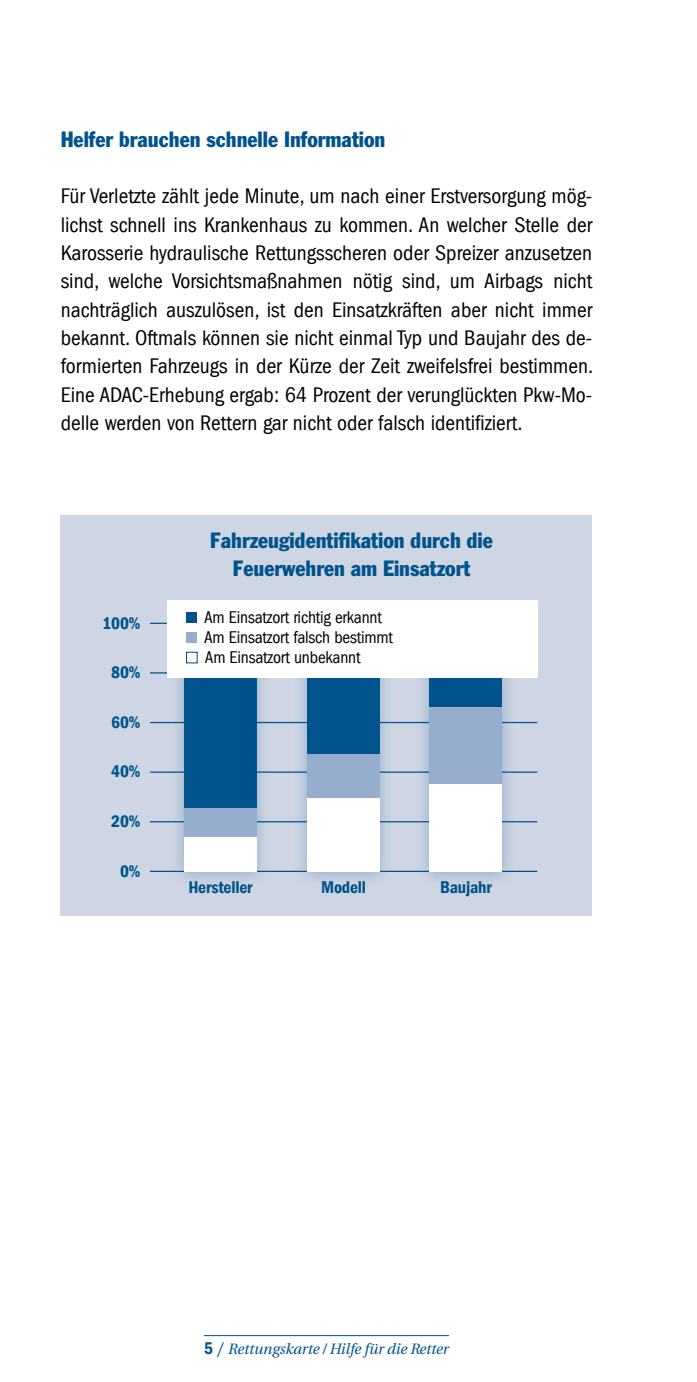
<style>
.page{position:relative;width:697px;height:1382px;background:#fff}
.page>*{position:absolute;margin:0;border:0;box-sizing:border-box;transform-origin:0 0}
.t1{font:condensed 21.75px/28.2px "Franklin Gothic LT Com";color:#000;text-align:justify}
.t2{font:condensed 21.75px/27.5px "Franklin Gothic";color:#00538d;text-align:center}
.t3{font:condensed 17.5px/20px "Franklin Gothic LT Com";letter-spacing:-.01em;color:#000}
.t4{font:17.5px "Franklin Gothic LT Com Dm Cn";letter-spacing:-.01em;color:#00538d}
.t5{font:italic 15px "Utopia";letter-spacing:-.01em;color:#00538d}
.s1{font-family:"Franklin Gothic LT Com Dm Cn";font-style:normal;font-size:17.5px}
.s2{font-family:"Franklin Gothic LT Com";font-style:normal;font-stretch:condensed;font-size:17.5px}
</style>
<div class="page">
<hr style="left:204px;top:1335px;width:245px;height:1px;background:#00538d">
<div style="left:61px;top:515px;width:531px;height:401px;background:#cfd6e3"></div>
<hr style="left:150px;top:623px;width:387px;height:1px;background:#00538d">
<hr style="left:150px;top:672px;width:387px;height:1px;background:#00538d">
<hr style="left:150px;top:722px;width:387px;height:1px;background:#00538d">
<hr style="left:150px;top:771px;width:387px;height:2px;background:#00538d">
<hr style="left:150px;top:821px;width:387px;height:1px;background:#00538d">
<hr style="left:150px;top:871px;width:387px;height:1px;background:#00538d">
<div style="left:168px;top:610px;width:103px;height:279px;background:#00538d;opacity:.3"></div>
<div style="left:184px;top:623px;width:73px;height:186px;background:#00538d"></div>
<div style="left:184px;top:832px;width:73px;height:40px;background:#fff"></div>
<div style="left:184px;top:808px;width:73px;height:29px;background:#96adcd"></div>
<div style="left:291px;top:610px;width:103px;height:279px;background:#00538d;opacity:.3"></div>
<div style="left:307px;top:623px;width:73px;height:132px;background:#00538d"></div>
<div style="left:307px;top:796px;width:73px;height:76px;background:#fff"></div>
<div style="left:307px;top:754px;width:73px;height:43px;background:#96adcd"></div>
<div style="left:413px;top:610px;width:103px;height:279px;background:#00538d;opacity:.3"></div>
<div style="left:429px;top:623px;width:73px;height:87px;background:#00538d"></div>
<div style="left:429px;top:782px;width:73px;height:90px;background:#fff"></div>
<div style="left:429px;top:708px;width:73px;height:76px;background:#96adcd"></div>
<div style="left:167px;top:601px;width:371px;height:77px;background:#fff"></div>
<div style="left:186px;top:613px;width:11px;height:10px;background:#00538d"></div>
<div style="left:186px;top:633px;width:11px;height:10px;background:#96adcd"></div>
<div style="left:186px;top:652px;width:12px;height:11px;background:#fff;border:1px solid #004481"></div>
<p class="t2" style="left:61px;top:125px;width:326px">Helfer brauchen schnelle Information</p>
<p class="t1" style="left:61px;top:182px;width:534px">Für Verletzte zählt jede Minute, um nach einer Erstversorgung mög&shy;lichst schnell ins Krankenhaus zu kommen. An welcher Stelle der Karosserie hydraulische Rettungsscheren oder Spreizer anzusetzen sind, welche Vorsichtsmaßnahmen nötig sind, um Airbags nicht nachträglich auszulösen, ist den Einsatzkräften aber nicht immer bekannt. Oftmals können sie nicht einmal Typ und Baujahr des de&shy;formierten Fahrzeugs in der Kürze der Zeit zweifelsfrei bestimmen.<br>Eine ADAC-Erhebung ergab: 64 Prozent der verunglückten Pkw-Mo&shy;delle werden von Rettern gar nicht oder falsch identifiziert.</p>
<p class="t4" style="left:103px;top:613px;width:39px">100%</p>
<p class="t4" style="left:111px;top:662px;width:31px">80%</p>
<p class="t4" style="left:111px;top:712px;width:31px">60%</p>
<p class="t4" style="left:111px;top:762px;width:31px">40%</p>
<p class="t4" style="left:111px;top:811px;width:31px">20%</p>
<p class="t4" style="left:120px;top:861px;width:22px">0%</p>
<p class="t2" style="left:210px;top:526px;width:284px">Fahrzeugidentifikation durch die<br>Feuerwehren am Einsatzort</p>
<p class="t3" style="left:204px;top:608px;width:190px">Am Einsatzort richtig erkannt<br>Am Einsatzort falsch bestimmt<br>Am Einsatzort unbekannt</p>
<p class="t4" style="left:188px;top:877px;width:66px">Hersteller</p>
<p class="t4" style="left:321px;top:877px;width:47px">Modell</p>
<p class="t4" style="left:440px;top:877px;width:53px">Baujahr</p>
<p class="t5" style="left:204px;top:1340px;width:246px"><span class="s1">5</span> <span class="s2">/</span> Rettungskarte / Hilfe für die Retter</p>
</div>
